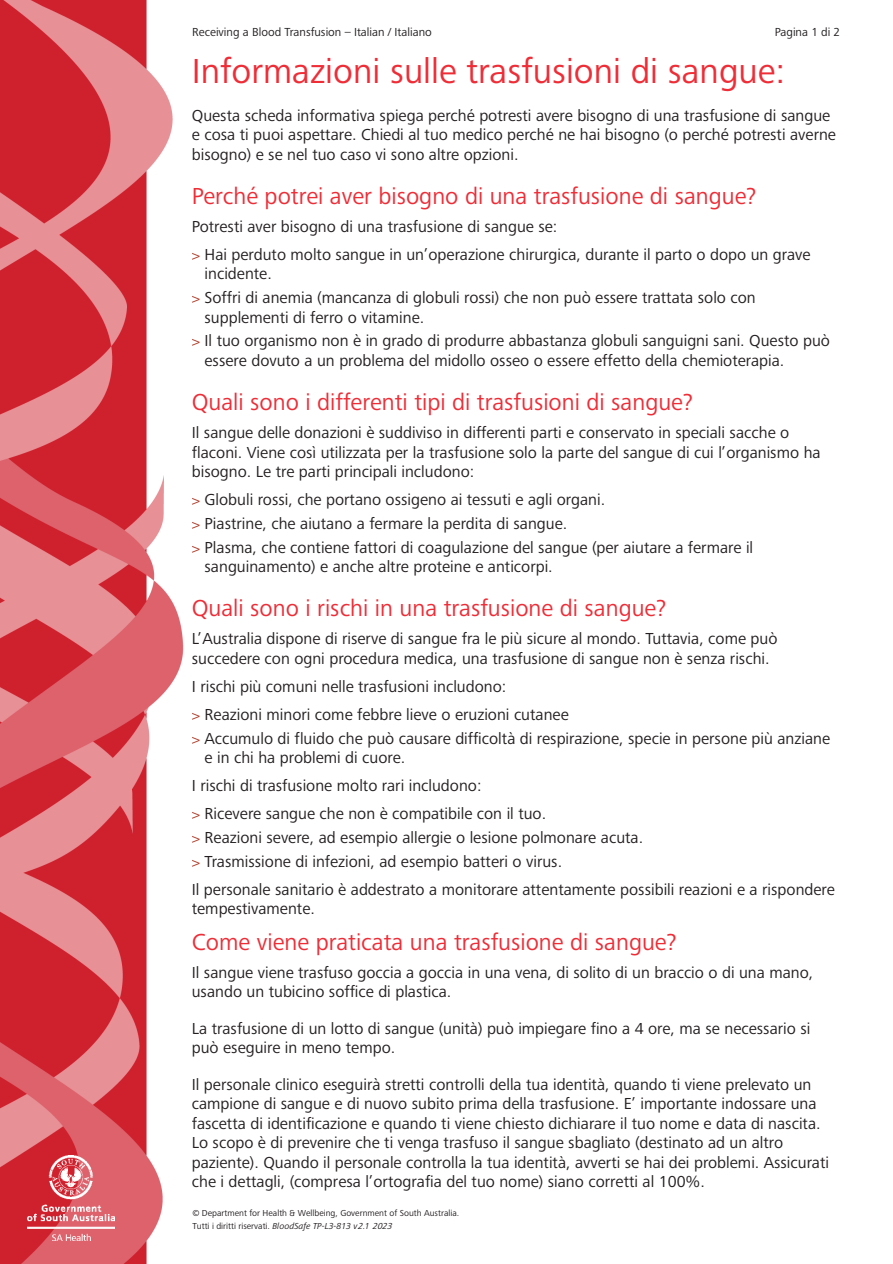
<style>
.page{position:relative;width:893px;height:1264px;background:#fff}
.page>*{position:absolute;margin:0;border:0;box-sizing:border-box;transform-origin:0 0}
.t1{font:36px "Frutiger Next LTW1 G";color:#ee2d37}
.t2{font:24px "Frutiger Next LTW1 G";color:#ee2d37}
.t3{font:16.5px/19.5px "Frutiger Next LTW1 G";color:#231f20}
.t4{font:12px "Frutiger Next LTW1 G";color:#231f20}
.t5{font:9px/12.5px "Frutiger Next LTW1 G";color:#231f20}
.s1{font-size:15px;color:#af3824}
.s2{font-style:inherit}
.s3{font-style:italic}
</style>
<div class="page">
<img style="left:0;top:0;width:184px;height:1263px">
<img style="left:27px;top:1155px;width:88px;height:85px">
<p class="t4" style="left:192px;top:25px;width:241px">Receiving a Blood Transfusion – Italian / Italiano</p>
<p class="t4" style="left:775px;top:25px;width:67px">Pagina 1 di 2</p>
<h1 class="t1" style="left:192px;top:50px;width:595px">Informazioni sulle trasfusioni di sangue:</h1>
<p class="t3" style="left:192px;top:106px;width:646px">Questa scheda informativa spiega perché potresti avere bisogno di una trasfusione di sangue e cosa ti puoi aspettare. Chiedi al tuo medico perché ne hai bisogno (o perché potresti averne bisogno) e se nel tuo caso vi sono altre opzioni.</p>
<h2 class="t2" style="left:192px;top:182px;width:566px">Perché potrei aver bisogno di una trasfusione di sangue?</h2>
<p class="t3" style="left:192px;top:213px;width:620px;line-height:28px">Potresti aver bisogno di una trasfusione di sangue se:<br><span class="s1">&gt;</span> Hai perduto molto sangue in un’operazione chirurgica, durante il parto o dopo un grave</p>
<p class="t3" style="left:192px;top:262px;width:566px;line-height:23.7px;text-indent:13px">incidente.<br><span class="s1">&gt;</span> Soffri di anemia (mancanza di globuli rossi) che non può essere trattata solo con</p>
<p class="t3" style="left:192px;top:306px;width:640px;line-height:23.7px;text-indent:13px">supplementi di ferro o vitamine.<br><span class="s1">&gt;</span> Il tuo organismo non è in grado di produrre abbastanza globuli sanguigni sani. Questo può</p>
<p class="t3" style="left:205px;top:351px;width:581px">essere dovuto a un problema del midollo osseo o essere effetto della chemioterapia.</p>
<h2 class="t2" style="left:192px;top:388px;width:502px">Quali sono i differenti tipi di trasfusioni di sangue?</h2>
<p class="t3" style="left:192px;top:423px;width:630px">Il sangue delle donazioni è suddiviso in differenti parti e conservato in speciali sacche o flaconi. Viene così utilizzata per la trasfusione solo la parte del sangue di cui l’organismo ha bisogno. Le tre parti principali includono:</p>
<p class="t3" style="left:192px;top:488px;width:563px;line-height:23.7px"><span class="s1">&gt;</span> Globuli rossi, che portano ossigeno ai tessuti e agli organi.<br><span class="s1">&gt;</span> Piastrine, che aiutano a fermare la perdita di sangue.<br><span class="s1">&gt;</span> Plasma, che contiene fattori di coagulazione del sangue (per aiutare a fermare il</p>
<p class="t3" style="left:205px;top:557px;width:350px">sanguinamento) e anche altre proteine e anticorpi.</p>
<h2 class="t2" style="left:192px;top:594px;width:476px">Quali sono i rischi in una trasfusione di sangue?</h2>
<p class="t3" style="left:192px;top:629px;width:587px">L’Australia dispone di riserve di sangue fra le più sicure al mondo. Tuttavia, come può succedere con ogni procedura medica, una trasfusione di sangue non è senza rischi.</p>
<p class="t3" style="left:192px;top:672px;width:378px;line-height:28px">I rischi più comuni nelle trasfusioni includono:<br><span class="s1">&gt;</span> Reazioni minori come febbre lieve o eruzioni cutanee</p>
<p class="t3" style="left:205px;top:728px;width:627px;text-indent:-13px"><span class="s1">&gt;</span> Accumulo di fluido che può causare difficoltà di respirazione, specie in persone più anziane e in chi ha problemi di cuore.</p>
<p class="t3" style="left:192px;top:772px;width:356px;line-height:28px">I rischi di trasfusione molto rari includono:<br><span class="s1">&gt;</span> Ricevere sangue che non è compatibile con il tuo.</p>
<p class="t3" style="left:192px;top:825px;width:453px;line-height:23.7px"><span class="s1">&gt;</span> Reazioni severe, ad esempio allergie o lesione polmonare acuta. <span class="s1">&gt;</span> Trasmissione di infezioni, ad esempio batteri o virus.</p>
<p class="t3" style="left:192px;top:879px;width:645px">Il personale sanitario è addestrato a monitorare attentamente possibili reazioni e a rispondere tempestivamente.</p>
<h2 class="t2" style="left:192px;top:927px;width:486px">Come viene praticata una trasfusione di sangue?</h2>
<p class="t3" style="left:192px;top:962px;width:623px">Il sangue viene trasfuso goccia a goccia in una vena, di solito di un braccio o di una mano, usando un tubicino soffice di plastica.</p>
<p class="t3" style="left:192px;top:1018px;width:620px">La trasfusione di un lotto di sangue (unità) può impiegare fino a 4 ore, ma se necessario si può eseguire in meno tempo.</p>
<p class="t3" style="left:192px;top:1074px;width:639px">Il personale clinico eseguirà stretti controlli della tua identità, quando ti viene prelevato un campione di sangue e di nuovo subito prima della trasfusione. E’ importante indossare una fascetta di identificazione e quando ti viene chiesto dichiarare il tuo nome e data di nascita.<br>Lo scopo è di prevenire che ti venga trasfuso il sangue sbagliato (destinato ad un altro paziente). Quando il personale controlla la tua identità, avverti se hai dei problemi. Assicurati che i dettagli, (compresa l’ortografia del tuo nome) siano corretti al 100%.</p>
<p class="t5" style="left:192px;top:1206px;width:268px">© Department for Health &amp; <span class="s2">Wellbeing</span>, Government of South Australia.<br>Tutti i diritti riservati. <span class="s3">BloodSafe TP-L3-813 v</span><span class="s3">2.</span><span class="s3">1</span> <span class="s3">2023</span></p>
</div>
